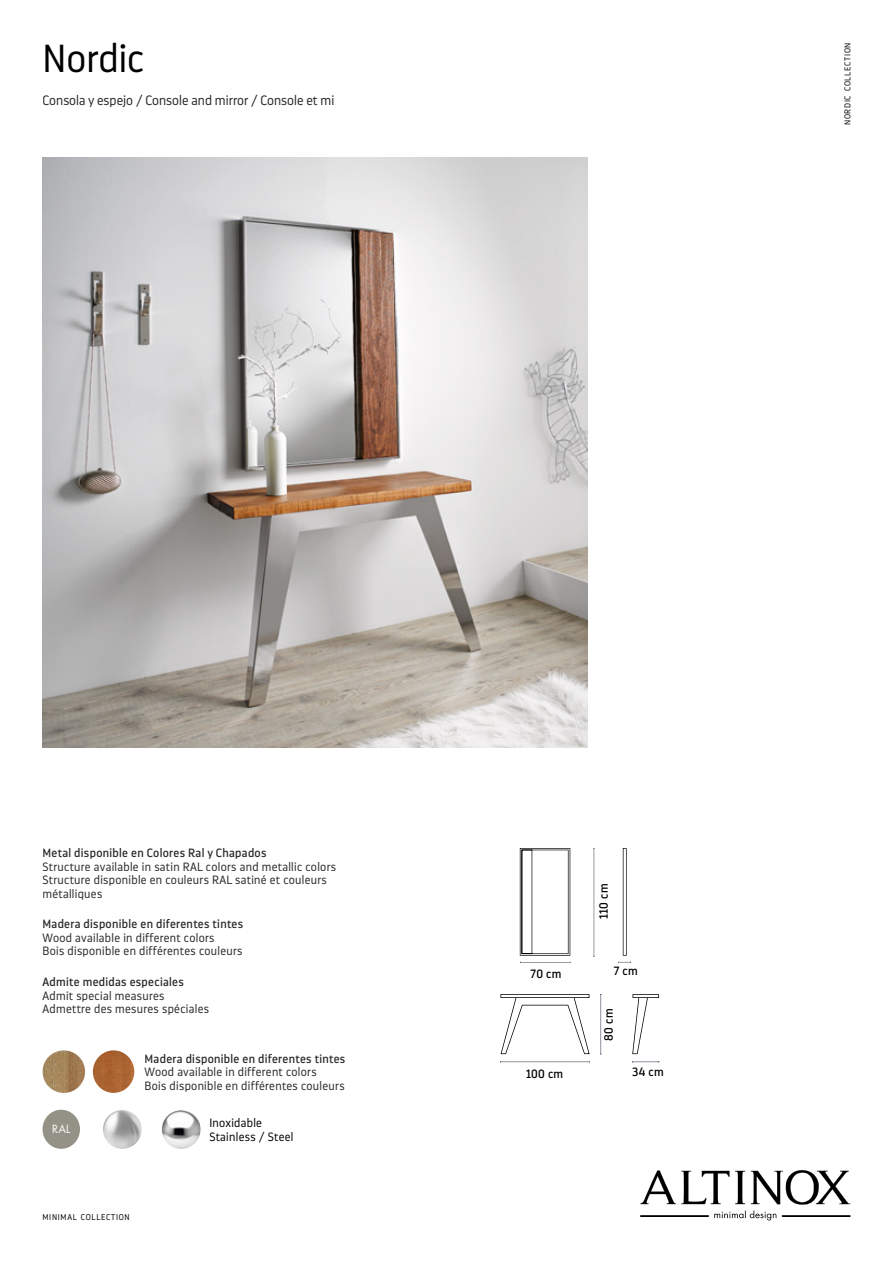
<style>
.page{position:relative;width:893px;height:1263px;background:#fff}
.page>*{position:absolute;margin:0;border:0;box-sizing:border-box;transform-origin:0 0}
.t1{font:300 39px "Darwin Pro";color:#000}
.t2{font:300 13.5px "Darwin Pro";color:#282827}
.t3{font:300 12px/13.5px "Darwin Pro";letter-spacing:.025em;color:#282827}
.t4{font:12px "Darwin Pro";letter-spacing:.025em;color:#282827}
.t5{font:300 12px/14.4px "Darwin Pro";letter-spacing:.025em;color:#000}
.t6{font:12px "Darwin Pro";letter-spacing:.025em;color:#000}
.t7{font:10.95px "Futura LT";color:#fbfafa}
.t8{font:300 8.4px "Darwin Pro";letter-spacing:.085em;color:#000}
</style>
<div class="page">
<svg style="left:640px;top:1170px;width:210px;height:50px"></svg>
<img style="left:103px;top:1110px;width:39px;height:39px;border-radius:19px">
<img style="left:162px;top:1110px;width:39px;height:39px;border-radius:19px">
<svg style="left:43px;top:1110px;width:37px;height:39px"></svg>
<div style="left:53px;top:1124px;width:17px;height:9px;background:#949286"></div>
<img style="left:43px;top:1050px;width:42px;height:43px;border-radius:21px">
<img style="left:93px;top:1050px;width:41px;height:43px">
<svg style="left:520px;top:848px;width:111px;height:115px"></svg>
<hr style="left:501px;top:1062px;width:88px;height:1px;background:#060e24">
<svg style="left:632px;top:1061px;width:28px;height:2px"></svg>
<hr style="left:601px;top:994px;width:1px;height:60px;background:#060e24">
<svg style="left:500px;top:994px;width:90px;height:60px"></svg>
<svg style="left:632px;top:994px;width:27px;height:60px"></svg>
<img style="left:43px;top:158px;width:545px;height:589px">
<h1 class="t1" style="left:43px;top:33px;width:103px">Nordic</h1>
<p class="t2" style="left:43px;top:92px;width:293px">Consola y espejo / Console and mirror / Console et mi</p>
<p class="t8" style="left:842px;top:125px;width:84px;rotate:-90deg">NORDIC COLLECTION</p>
<p class="t4" style="left:43px;top:845px;width:226px">Metal disponible en Colores Ral y Chapados</p>
<p class="t3" style="left:43px;top:859px;width:295px">Structure available in satin RAL colors and metallic colors<br>Structure disponible en couleurs RAL satiné et couleurs métalliques</p>
<p class="t4" style="left:43px;top:916px;width:202px">Madera disponible en diferentes tintes</p>
<p class="t3" style="left:43px;top:931px;width:202px">Wood available in different colors<br>Bois disponible en différentes couleurs</p>
<p class="t4" style="left:43px;top:974px;width:143px">Admite medidas especiales</p>
<p class="t3" style="left:43px;top:988px;width:168px">Admit special measures<br>Admettre des mesures spéciales</p>
<p class="t7" style="left:52px;top:1121px;width:20px">RAL</p>
<p class="t4" style="left:145px;top:1050px;width:202px">Madera disponible en diferentes tintes</p>
<p class="t3" style="left:145px;top:1065px;width:202px">Wood available in different colors<br>Bois disponible en différentes couleurs</p>
<p class="t5" style="left:209px;top:1115px;width:86px">Inoxidable<br>Stainless / Steel</p>
<p class="t8" style="left:43px;top:1212px;width:89px">MINIMAL COLLECTION</p>
<p class="t6" style="left:596px;top:919px;width:37px;rotate:-90deg">110 cm</p>
<p class="t6" style="left:531px;top:965px;width:32px">70 cm</p>
<p class="t6" style="left:614px;top:962px;width:25px">7 cm</p>
<p class="t6" style="left:601px;top:1041px;width:34px;rotate:-90deg">80 cm</p>
<p class="t6" style="left:526px;top:1066px;width:39px">100 cm</p>
<p class="t6" style="left:632px;top:1064px;width:33px">34 cm</p>
</div>
